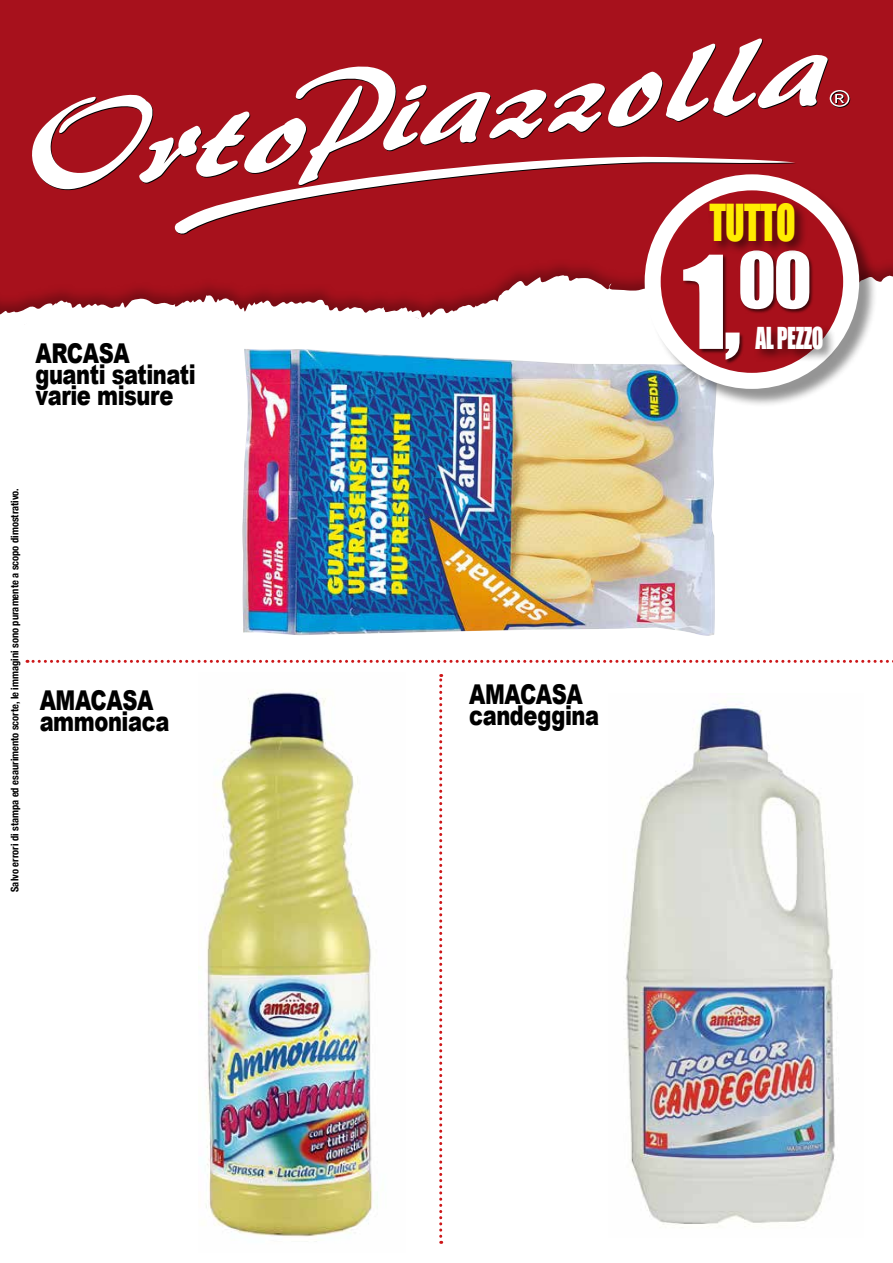
<style>
.page{position:relative;width:893px;height:1263px;background:#a7111c}
.page>*{position:absolute;margin:0;border:0;box-sizing:border-box;transform-origin:0 0}
.t1{font:119.25px "Impact";color:#fff}
.t2{font:71.55px "Impact";color:#fff}
.t3{font:46.8px "Impact";letter-spacing:-.02em;color:#ffed00;scale:.77 1}
.t4{font:27.75px "Impact";letter-spacing:-.02em;color:#fff;scale:.77 1}
.t5{font:900 27.3px/21px "Arial";letter-spacing:-.02em;color:#000;scale:.77 1}
.t6{font:700 condensed 10.5px "Helvetica Neue";color:#000}
.s1{font-size:105.6px}
</style>
<div class="page">
<svg style="left:502px;top:274px;width:391px;height:8px"></svg>
<div style="left:0;top:282px;width:893px;height:981px;background:#fff"></div>
<svg style="left:32px;top:95px;width:264px;height:95px"></svg>
<svg style="left:296px;top:38px;width:532px;height:126px"></svg>
<svg style="left:174px;top:153px;width:621px;height:81px"></svg>
<svg style="left:830px;top:90px;width:20px;height:18px"></svg>
<svg style="left:27px;top:660px;width:866px;height:3px"></svg>
<svg style="left:439px;top:674px;width:3px;height:570px"></svg>
<img style="left:242px;top:349px;width:475px;height:287px">
<img style="left:198px;top:673px;width:208px;height:579px">
<img style="left:608px;top:693px;width:255px;height:545px">
<div style="left:648px;top:177px;width:230px;height:231px;background:#000;opacity:.42"></div>
<svg style="left:653px;top:182px;width:198px;height:199px"></svg>
<div style="left:645px;top:174px;width:214px;height:215px;border:16px solid #fff;border-radius:50%"></div>
<div style="left:753px;top:324px;width:83px;height:38px;background:#000;opacity:.52"></div>
<div style="left:683px;top:250px;width:131px;height:115px;background:#000;opacity:.64"></div>
<div style="left:707px;top:201px;width:101px;height:54px;background:#000;opacity:.52"></div>
<h3 class="t5" style="left:35px;top:342px;width:210px">ARCASA guanti satinati varie misure</h3>
<p class="t6" style="left:6px;top:892px;width:405px;rotate:-90deg">Salvo errori di stampa ed esaurimento scorte, le immagini sono puramente a scopo dimostrativo.</p>
<h3 class="t5" style="left:40px;top:689px;width:170px">AMACASA ammoniaca</h3>
<h3 class="t3" style="left:709px;top:186px;width:114px">TUTTO</h3>
<h2 class="t2" style="left:738px;top:224px;width:76px">00</h2>
<h1 class="t1" style="left:682px;top:210px;width:60px">1<span class="s1">,</span></h1>
<h3 class="t4" style="left:755px;top:316px;width:90px">AL PEZZO</h3>
<h3 class="t5" style="left:469px;top:683px;width:170px">AMACASA candeggina</h3>
</div>
